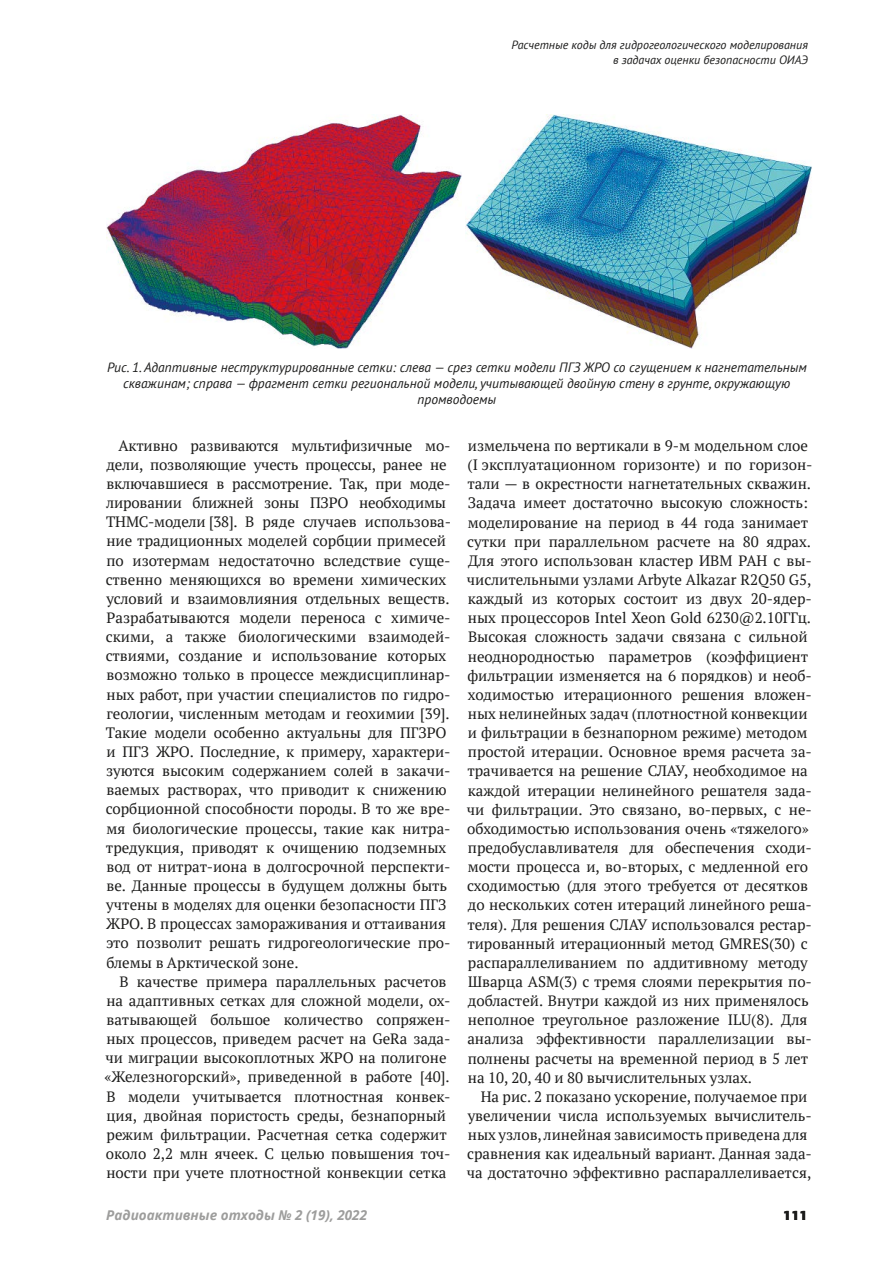
<style>
.page{position:relative;width:893px;height:1263px;background:#fff}
.page>*{position:absolute;margin:0;border:0;box-sizing:border-box;transform-origin:0 0}
.t1{font:15px/19.2px "PT Serif";color:#1c1c1b}
.t2{font:italic 13.5px/16.2px "PT Sans";color:#1c1c1b;text-align:center}
.t3{font:13.5px "Noto Sans Bold Italic 9";color:#9d9d9c}
.t4{font:900 13.5px "PF Agora Sans Pro";color:#1c1c1b}
.t5{font:italic 12px/14.4px "PT Sans";color:#1c1c1b;text-align:right}
</style>
<div class="page">
<img style="left:106px;top:115px;width:355px;height:234px">
<img style="left:466px;top:115px;width:346px;height:234px">
<p class="t5" style="left:511px;top:38px;width:298px">Расчетные коды для гидрогеологического моделирования в задачах оценки безопасности ОИАЭ</p>
<p class="t2" style="left:107px;top:358px;width:701px">Рис. 1. Адаптивные неструктурированные сетки: слева — срез сетки модели ПГЗ ЖРО со сгущением к нагнетательным скважинам; справа — фрагмент сетки региональной модели, учитывающей двойную стену в грунте, окружающую промводоемы</p>
<p class="t1" style="left:106px;top:436px;width:347px;text-indent:13px">Активно развиваются мультифизичные мо&shy;дели, позволяющие учесть процессы, ранее не включавшиеся в рассмотрение. Так, при моде&shy;лировании ближней зоны ПЗРО необходимы THMC‑модели [38]. В ряде случаев использова&shy;ние традиционных моделей сорбции примесей по изотермам недостаточно вследствие суще&shy;ственно меняющихся во времени химических условий и взаимовлияния отдельных веществ.<br>Разрабатываются модели переноса с химиче&shy;скими, а также биологическими взаимодей&shy;ствиями, создание и использование которых возможно только в процессе междисциплинар&shy;ных работ, при участии специалистов по гидро&shy;геологии, численным методам и геохимии [39].<br>Такие модели особенно актуальны для ПГЗРО и ПГЗ ЖРО. Последние, к примеру, характери&shy;зуются высоким содержанием солей в закачи&shy;ваемых растворах, что приводит к снижению сорбционной способности породы. В то же вре&shy;мя биологические процессы, такие как нитра&shy;тредукция, приводят к очищению подземных вод от нитрат-иона в долгосрочной перспекти&shy;ве. Данные процессы в будущем должны быть учтены в моделях для оценки безопасности ПГЗ ЖРО. В процессах замораживания и оттаивания это позволит решать гидрогеологические про&shy;блемы в Арктической зоне.</p>
<p class="t1" style="left:105px;top:972px;width:348px;text-indent:15px">В качестве примера параллельных расчетов на адаптивных сетках для сложной модели, ох&shy;ватывающей большое количество сопряжен&shy;ных процессов, приведем расчет на GeRa зада&shy;чи миграции высокоплотных ЖРО на полигоне «Железногорский», приведенной в работе [40].<br>В модели учитывается плотностная конвек&shy;ция, двойная пористость среды, безнапорный режим фильтрации. Расчетная сетка содержит около 2,2 млн ячеек. С целью повышения точ&shy;ности при учете плотностной конвекции сетка</p>
<p class="t1" style="left:467px;top:436px;width:347px">измельчена по вертикали в 9-м модельном слое (I эксплуатационном горизонте) и по горизон&shy;тали — в окрестности нагнетательных скважин.<br>Задача имеет достаточно высокую сложность: моделирование на период в 44 года занимает сутки при параллельном расчете на 80 ядрах.<br>Для этого использован кластер ИВМ РАН с вы&shy;числительными узлами Arbyte Alkazar R2Q50 G5, каждый из которых состоит из двух 20-ядер&shy;ных процессоров Intel Xeon Gold 6230@2.10ГГц.<br>Высокая сложность задачи связана с сильной неоднородностью параметров (коэффициент фильтрации изменяется на 6 порядков) и необ&shy;ходимостью итерационного решения вложен&shy;ных нелинейных задач (плотностной конвекции и фильтрации в безнапорном режиме) методом простой итерации. Основное время расчета за&shy;трачивается на решение СЛАУ, необходимое на каждой итерации нелинейного решателя зада&shy;чи фильтрации. Это связано, во-первых, с не&shy;обходимостью использования очень «тяжелого» предобуславливателя для обеспечения сходи&shy;мости процесса и, во-вторых, с медленной его сходимостью (для этого требуется от десятков до нескольких сотен итераций линейного реша&shy;теля). Для решения СЛАУ использовался рестар&shy;тированный итерационный метод GMRES(30) с распараллеливанием по аддитивному методу Шварца ASM(3) с тремя слоями перекрытия по&shy;добластей. Внутри каждой из них применялось неполное треугольное разложение ILU(8). Для анализа эффективности параллелизации вы&shy;полнены расчеты на временной период в 5 лет на 10, 20, 40 и 80 вычислительных узлах.</p>
<p class="t1" style="left:467px;top:1087px;width:347px;text-indent:14px">На рис. 2 показано ускорение, получаемое при увеличении числа используемых вычислитель&shy;ных узлов, линейная зависимость приведена для сравнения как идеальный вариант. Данная зада&shy;ча достаточно эффективно распараллеливается,</p>
<p class="t3" style="left:106px;top:1206px;width:262px">Радиоактивные отходы № 2 (19), 2022</p>
<p class="t4" style="left:783px;top:1207px;width:26px">111</p>
</div>
